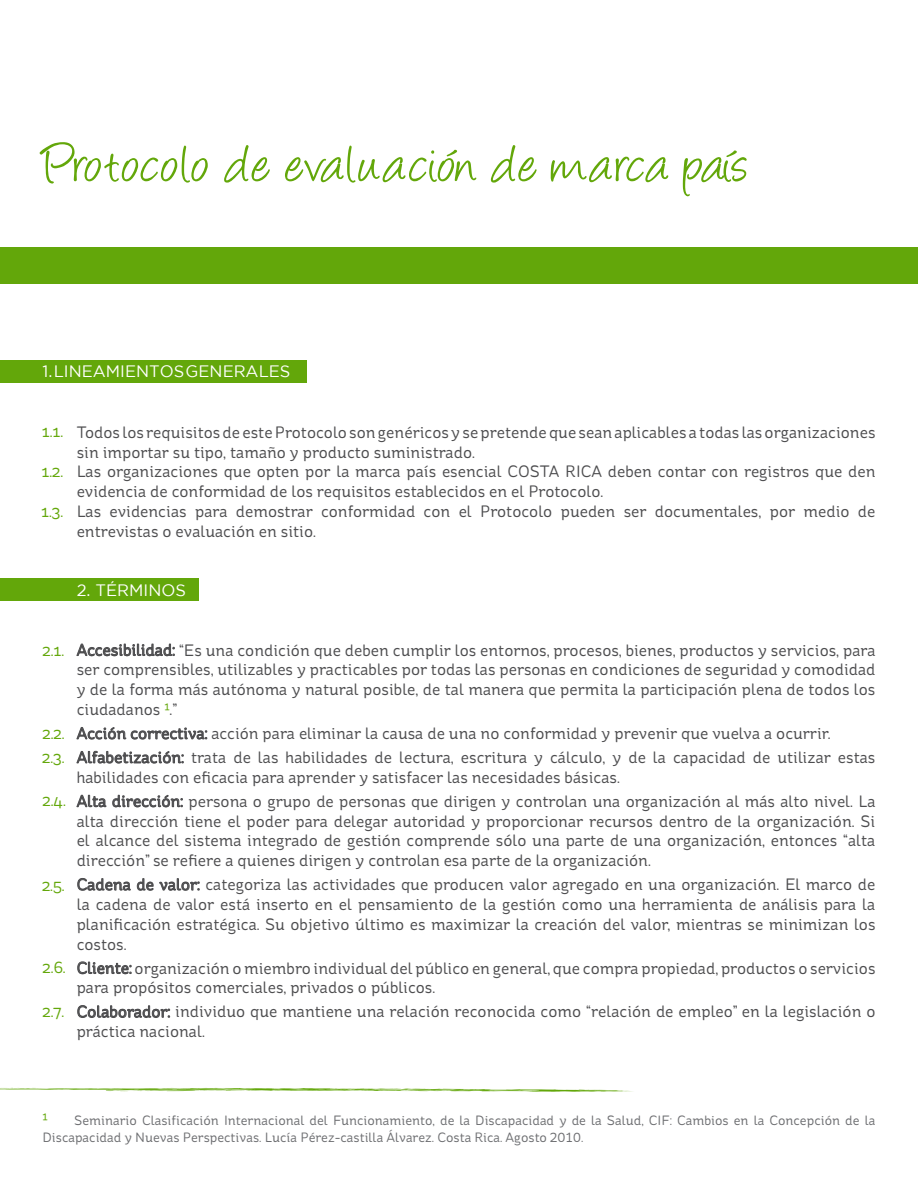
<style>
.page{position:relative;width:918px;height:1188px;background:#fff}
.page>*{position:absolute;margin:0;border:0;box-sizing:border-box;transform-origin:0 0}
.t1{font:60px "Angelina";letter-spacing:.015em;color:#63a70a}
.t2{font:16.5px/19.8px "St Ryde";color:#4d4d4f}
.t3{font:16.5px "St Ryde";color:#63a70a}
.t4{font:16.5px "Gotham";color:#fff}
.t5{font:13.5px/16.2px "St Ryde";color:#6d6e71}
.s1{color:#63a70a}
</style>
<div class="page">
<div style="left:0;top:360px;width:307px;height:22px;background:#63a70a"></div>
<div style="left:0;top:578px;width:198px;height:23px;background:#63a70a"></div>
<div style="left:0;top:247px;width:918px;height:37px;background:#63a70a"></div>
<svg style="left:76px;top:644px;width:99px;height:12px"></svg>
<svg style="left:76px;top:727px;width:131px;height:13px"></svg>
<svg style="left:76px;top:751px;width:108px;height:13px"></svg>
<svg style="left:76px;top:795px;width:30px;height:12px"></svg>
<svg style="left:112px;top:795px;width:71px;height:12px"></svg>
<svg style="left:77px;top:878px;width:54px;height:13px"></svg>
<svg style="left:137px;top:878px;width:63px;height:13px"></svg>
<svg style="left:77px;top:961px;width:54px;height:13px"></svg>
<svg style="left:77px;top:1005px;width:93px;height:13px"></svg>
<svg style="left:0;top:1088px;width:633px;height:4px"></svg>
<h1 class="t1" style="left:43px;top:140px;width:707px">Protocolo de evaluación de marca país</h1>
<p class="t4" style="left:43px;top:362px;width:249px">1. LINEAMIENTOS GENERALES</p>
<p class="t3" style="left:42px;top:422px;width:23px">1.1.</p>
<p class="t3" style="left:42px;top:462px;width:23px">1.2.</p>
<p class="t3" style="left:41px;top:502px;width:24px">1.3.</p>
<p class="t2" style="left:77px;top:422px;width:800px">Todos los requisitos de este Protocolo son genéricos y se pretende que sean aplicables a todas las organizaciones sin importar su tipo, tamaño y producto suministrado.<br>Las organizaciones que opten por la marca país esencial COSTA RICA deben contar con registros que den evidencia de conformidad de los requisitos establecidos en el Protocolo.<br>Las evidencias para demostrar conformidad con el Protocolo pueden ser documentales, por medio de entrevistas o evaluación en sitio.</p>
<p class="t4" style="left:77px;top:581px;width:111px">2. TÉRMINOS</p>
<p class="t3" style="left:43px;top:640px;width:23px">2.1.</p>
<p class="t3" style="left:43px;top:724px;width:24px">2.2.</p>
<p class="t3" style="left:42px;top:748px;width:24px">2.3.</p>
<p class="t3" style="left:43px;top:791px;width:25px">2.4.</p>
<p class="t3" style="left:42px;top:875px;width:24px">2.5.</p>
<p class="t3" style="left:43px;top:958px;width:25px">2.6.</p>
<p class="t3" style="left:43px;top:1002px;width:23px">2.7.</p>
<p class="t2" style="left:77px;top:640px;width:800px;text-align:justify">Accesibilidad: “Es una condición que deben cumplir los entornos, procesos, bienes, productos y servicios, para ser comprensibles, utilizables y practicables por todas las personas en condiciones de seguridad y comodidad y de la forma más autónoma y natural posible, de tal manera que permita la participación plena de todos los ciudadanos <span class="s1">1</span>.”</p>
<p class="t2" style="left:77px;top:721px;width:800px;line-height:24px">Acción correctiva: acción para eliminar la causa de una no conformidad y prevenir que vuelva a ocurrir.<br>Alfabetización: trata de las habilidades de lectura, escritura y cálculo, y de la capacidad de utilizar estas</p>
<p class="t2" style="left:77px;top:765px;width:800px;line-height:24px">habilidades con eficacia para aprender y satisfacer las necesidades básicas.<br>Alta dirección: persona o grupo de personas que dirigen y controlan una organización al más alto nivel. La</p>
<p class="t2" style="left:77px;top:811px;width:800px;text-align:justify">alta dirección tiene el poder para delegar autoridad y proporcionar recursos dentro de la organización. Si el alcance del sistema integrado de gestión comprende sólo una parte de una organización, entonces “alta dirección” se refiere a quienes dirigen y controlan esa parte de la organización.</p>
<p class="t2" style="left:77px;top:875px;width:800px;text-align:justify">Cadena de valor: categoriza las actividades que producen valor agregado en una organización. El marco de la cadena de valor está inserto en el pensamiento de la gestión como una herramienta de análisis para la planificación estratégica. Su objetivo último es maximizar la creación del valor, mientras se minimizan los costos.</p>
<p class="t2" style="left:77px;top:958px;width:800px">Cliente: organización o miembro individual del público en general, que compra propiedad, productos o servicios para propósitos comerciales, privados o públicos.</p>
<p class="t2" style="left:77px;top:1002px;width:800px">Colaborador: individuo que mantiene una relación reconocida como “relación de empleo” en la legislación o práctica nacional.</p>
<p class="t3" style="left:43px;top:1110px;width:7px">1</p>
<p class="t5" style="left:43px;top:1113px;width:834px;text-indent:32px">Seminario Clasificación Internacional del Funcionamiento, de la Discapacidad y de la Salud, CIF: Cambios en la Concepción de la<br>Discapacidad y Nuevas Perspectivas. Lucía Pérez-castilla Álvarez. Costa Rica. Agosto 2010.</p>
</div>
